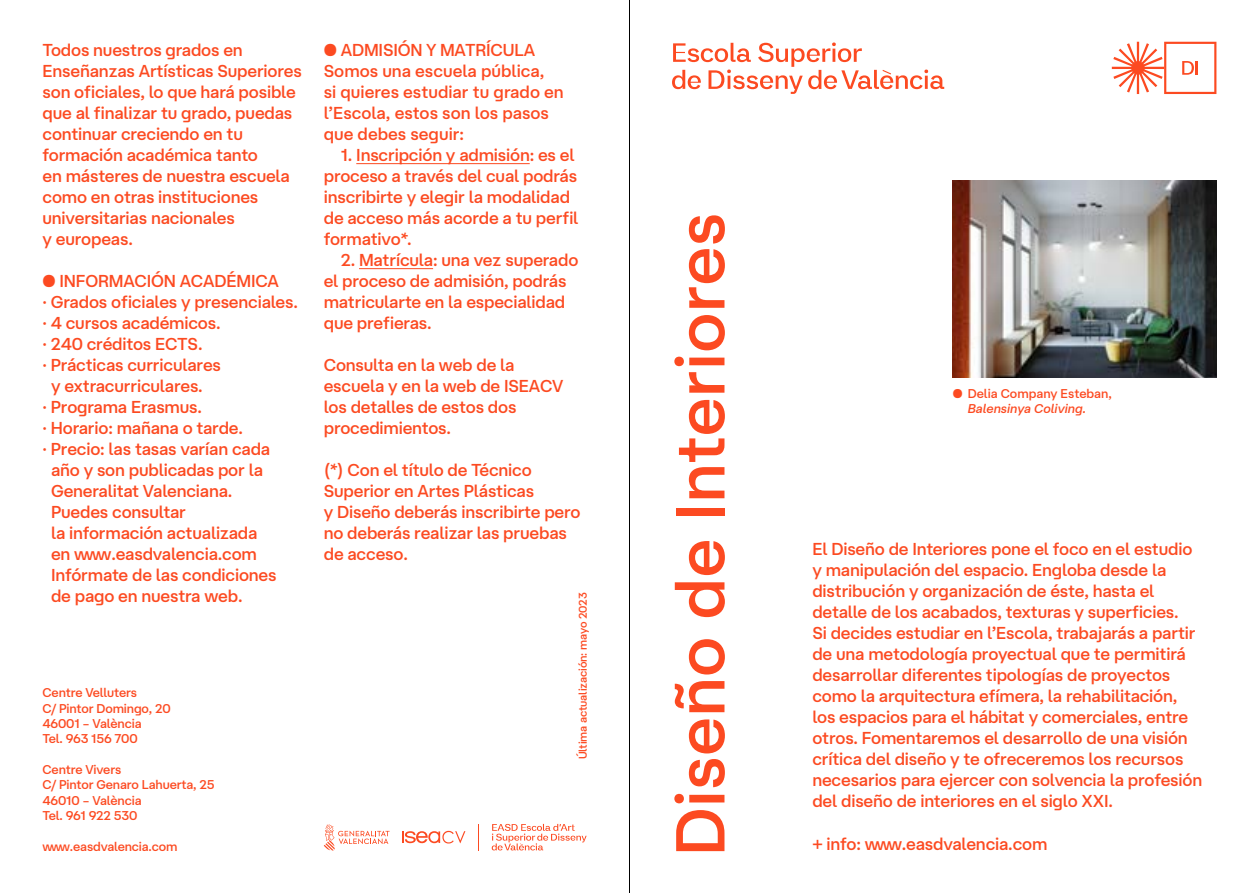
<style>
.page{position:relative;width:1259px;height:893px;background:#fff}
.page>*{position:absolute;margin:0;border:0;box-sizing:border-box;transform-origin:0 0}
.t1{font:500 69px "At Hauss Std";letter-spacing:.005em;color:#fc4a21}
.t2{font:500 17.25px/21px "At Hauss Std";letter-spacing:-.01em;color:#fc4a21}
.t3{font:500 12.75px/15.3px "At Hauss Std";letter-spacing:-.01em;color:#fc4a21}
.t4{font:500 11.25px "At Hauss Std";letter-spacing:-.01em;color:#fc4a21}
.s1{font-weight:700}
.s2{font-style:italic}
</style>
<div class="page">
<svg style="left:492px;top:824px;width:94px;height:26px"></svg>
<svg style="left:478px;top:824px;width:1px;height:26px"></svg>
<svg style="left:324px;top:824px;width:65px;height:26px"></svg>
<svg style="left:402px;top:831px;width:63px;height:12px"></svg>
<svg style="left:1111px;top:42px;width:105px;height:52px"></svg>
<img style="left:952px;top:180px;width:264px;height:198px">
<hr style="left:356px;top:163px;width:174px;height:1px;background:#fc4a21">
<hr style="left:359px;top:268px;width:74px;height:1px;background:#fc4a21">
<svg style="left:672px;top:42px;width:272px;height:52px"></svg>
<hr style="left:629px;top:0;width:1px;height:893px;background:#000">
<p class="t2" style="left:324px;top:39px;width:241px">● ADMISIÓN Y MATRÍCULA<br>Somos una escuela pública,<br>si quieres estudiar tu grado en l’Escola, estos son los pasos que debes seguir:</p>
<p class="t2" style="left:324px;top:144px;width:256px;text-indent:17px">1. Inscripción y admisión: es el proceso a través del cual podrás inscribirte y elegir la modalidad de acceso más acorde a tu perfil formativo*.</p>
<p class="t2" style="left:324px;top:249px;width:256px;text-indent:17px">2. Matrícula: una vez superado el proceso de admisión, podrás matricularte en la especialidad que prefieras.</p>
<p class="t2" style="left:324px;top:354px;width:241px">Consulta en la web de la escuela y en la web de ISEACV los detalles de estos dos procedimientos.</p>
<p class="t2" style="left:324px;top:459px;width:258px">(*) Con el título de Técnico<br>Superior en Artes Plásticas<br>y Diseño deberás inscribirte pero no deberás realizar las pruebas de acceso.</p>
<p class="t2" style="left:43px;top:39px;width:261px">Todos nuestros grados en<br>Enseñanzas Artísticas Superiores son oficiales, lo que hará posible que al finalizar tu grado, puedas continuar creciendo en tu formación académica tanto<br>en másteres de nuestra escuela como en otras instituciones universitarias nacionales<br>y europeas.</p>
<p class="t2" style="left:43px;top:270px;width:238px">● INFORMACIÓN ACADÉMICA</p>
<p class="t2" style="left:43px;top:291px;width:257px">· Grados oficiales y presenciales.</p>
<p class="t2" style="left:43px;top:312px;width:180px">· 4 cursos académicos.</p>
<p class="t2" style="left:43px;top:333px;width:161px">· 240 créditos ECTS.</p>
<p class="t2" style="left:43px;top:354px;width:180px">· Prácticas curriculares</p>
<p class="t2" style="left:51px;top:375px;width:153px">y extracurriculares.</p>
<p class="t2" style="left:43px;top:396px;width:161px">· Programa Erasmus.</p>
<p class="t2" style="left:43px;top:417px;width:202px">· Horario: mañana o tarde.</p>
<p class="t2" style="left:43px;top:438px;width:229px">· Precio: las tasas varían cada</p>
<p class="t2" style="left:51px;top:459px;width:213px">año y son publicadas por la</p>
<p class="t2" style="left:51px;top:480px;width:183px">Generalitat Valenciana.</p>
<p class="t2" style="left:51px;top:501px;width:136px">Puedes consultar</p>
<p class="t2" style="left:51px;top:522px;width:208px">la información actualizada</p>
<p class="t2" style="left:51px;top:543px;width:207px">en www.easdvalencia.com</p>
<p class="t2" style="left:51px;top:564px;width:227px">Infórmate de las condiciones</p>
<p class="t2" style="left:51px;top:585px;width:193px">de pago en nuestra web.</p>
<h1 class="t1" style="left:657px;top:856px;width:645px;rotate:-90deg">Diseño de Interiores</h1>
<p class="t3" style="left:967px;top:386px;width:146px;text-indent:-15px"><span class="s1">●</span> Delia Company Esteban,<br><span class="s2">Balensinya Coliving.</span></p>
<p class="t2" style="left:812px;top:539px;width:391px">El Diseño de Interiores pone el foco en el estudio y manipulación del espacio. Engloba desde la distribución y organización de éste, hasta el detalle de los acabados, texturas y superficies.<br>Si decides estudiar en l’Escola, trabajarás a partir de una metodología proyectual que te permitirá desarrollar diferentes tipologías de proyectos como la arquitectura efímera, la rehabilitación, los espacios para el hábitat y comerciales, entre otros. Fomentaremos el desarrollo de una visión crítica del diseño y te ofreceremos los recursos necesarios para ejercer con solvencia la profesión del diseño de interiores en el siglo XXI.</p>
<p class="t4" style="left:576px;top:759px;width:168px;rotate:-90deg">Última actualización: mayo 2023</p>
<p class="t3" style="left:43px;top:685px;width:130px">Centre Velluters<br>C/ Pintor Domingo, 20<br>46001 – València<br>Tel. 963 156 700</p>
<p class="t3" style="left:43px;top:762px;width:174px">Centre Vivers<br>C/ Pintor Genaro Lahuerta, 25<br>46010 – València<br>Tel. 961 922 530</p>
<p class="t3" style="left:43px;top:838px;width:136px">www.easdvalencia.com</p>
<p class="t2" style="left:812px;top:834px;width:236px">+ info: www.easdvalencia.com</p>
</div>
